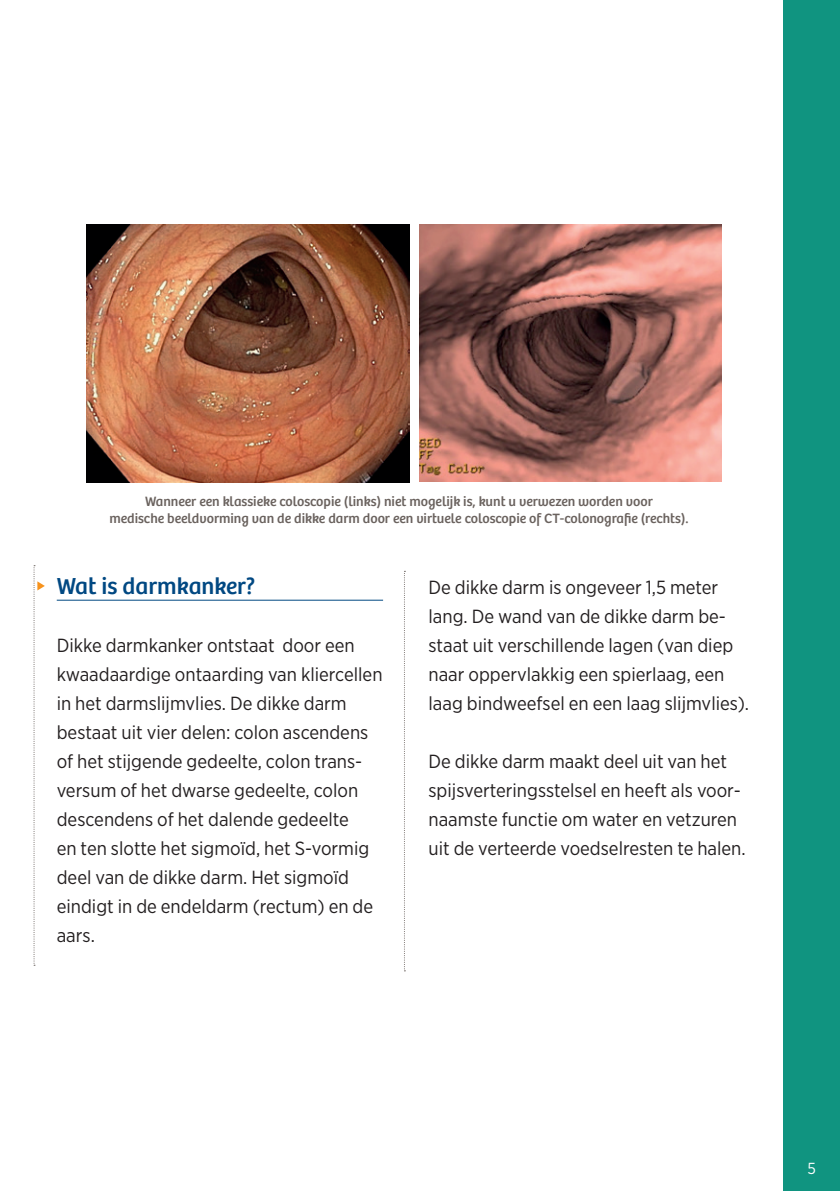
<style>
.page{position:relative;width:840px;height:1191px;background:#fff}
.page>*{position:absolute;margin:0;border:0;box-sizing:border-box;transform-origin:0 0}
.t1{font:24px "Bree";color:#014882}
.t2{font:19px/29px "Gotham Narrow";color:#231f20}
.t3{font:16px "Gotham Narrow";color:#fff}
.t4{font:14px/16.8px "Bree";color:#6a625e;text-align:center}
</style>
<div class="page">
<div style="left:782px;top:0;width:57px;height:1191px;background:#109480"></div>
<svg style="left:404px;top:571px;width:1px;height:400px"></svg>
<svg style="left:34px;top:565px;width:11px;height:400px"></svg>
<hr style="left:57px;top:600px;width:326px;height:1px;background:#014882">
<img style="left:419px;top:224px;width:301px;height:258px">
<img style="left:87px;top:224px;width:323px;height:258px">
<p class="t4" style="left:109px;top:493px;width:580px">Wanneer een klassieke coloscopie (links) niet mogelijk is, kunt u verwezen worden voor<br>medische beeldvorming van de dikke darm door een virtuele coloscopie of CT-colonografie (rechts).</p>
<p class="t1" style="left:57px;top:572px;width:200px">Wat is darmkanker?</p>
<p class="t2" style="left:57px;top:630px;width:327px">Dikke darmkanker ontstaat door een kwaadaardige ontaarding van kliercellen in het darmslijmvlies. De dikke darm bestaat uit vier delen: colon ascendens of het stijgende gedeelte, colon trans&shy;versum of het dwarse gedeelte, colon descendens of het dalende gedeelte<br>en ten slotte het sigmoïd, het S-vormig deel van de dikke darm. Het sigmoïd eindigt in de endeldarm (rectum) en de aars.</p>
<p class="t2" style="left:428px;top:572px;width:322px">De dikke darm is ongeveer 1,5 meter lang. De wand van de dikke darm be&shy;staat uit verschillende lagen (van diep naar oppervlakkig een spierlaag, een laag bindweefsel en een laag slijmvlies).</p>
<p class="t2" style="left:428px;top:746px;width:318px">De dikke darm maakt deel uit van het spijsverteringsstelsel en heeft als voor&shy;naamste functie om water en vetzuren uit de verteerde voedselresten te halen.</p>
<p class="t3" style="left:806px;top:1158px;width:10px">5</p>
</div>
